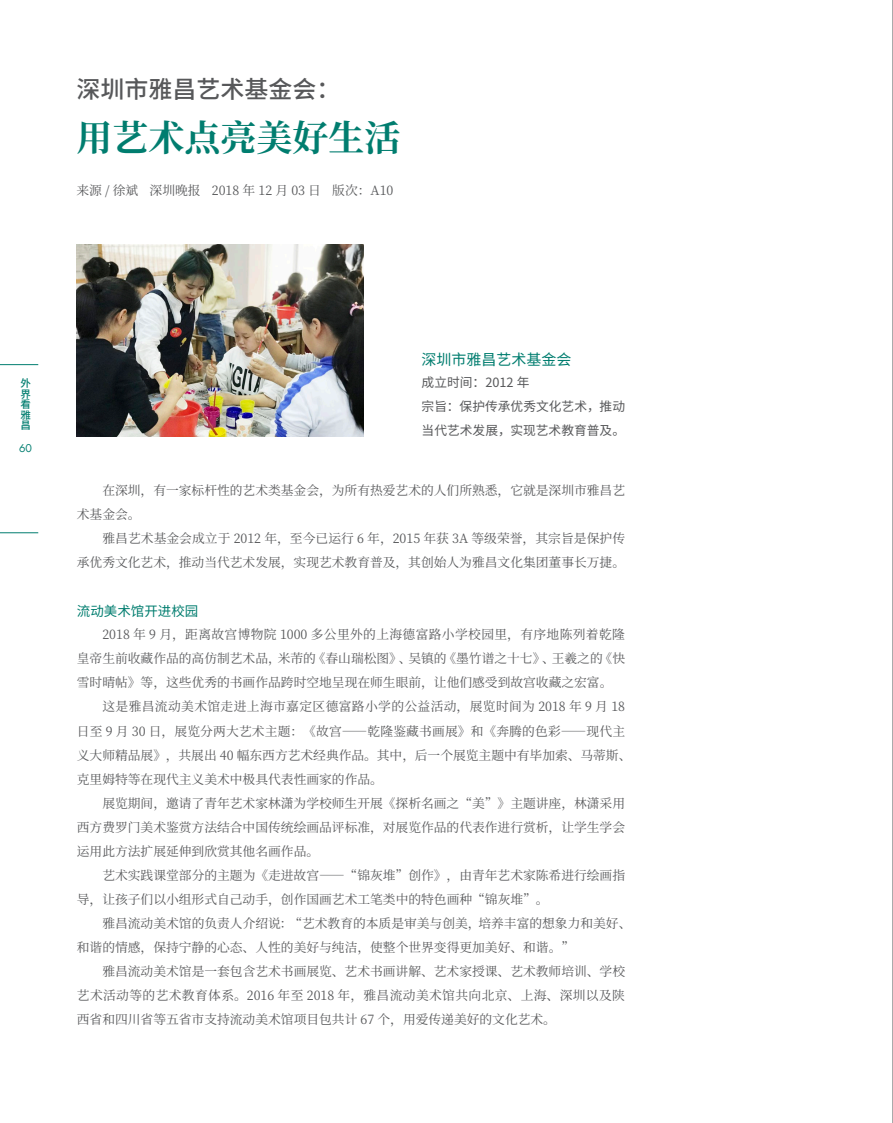
<style>
.page{position:relative;width:893px;height:1123px;background:#fff}
.page>*{position:absolute;margin:0;border:0;box-sizing:border-box;transform-origin:0 0}
.视界8_5{font:700 36px "Source Han Serif CN";color:#007d6f}
.视界8_5-2{font:500 24px "Source Han Sans CN";color:#57585a}
.正式内文8_5{font:15px "Source Han Sans CN";color:#007d6f}
.正式内文8_5-2{font:13.5px "Source Han Sans CN";color:#007d6f}
.正式内文8_5-3{font:12.75px/24px "Source Han Serif CN";color:#57585a}
.正式内文8_5-4{font:12.75px "Source Han Sans CN";color:#57585a}
.主栏目{font:500 10.5px/10.5px "Source Han Sans CN";color:#007d6f;text-align:justify}
.主栏目-2{font:10.5px "Futura LT";color:#007d6f}
</style>
<div class="page">
<hr style="left:892px;top:0;width:1px;height:1123px;background:#57585a">
<hr style="left:0;top:364px;width:38px;height:1px;background:#007d6f">
<hr style="left:0;top:532px;width:38px;height:1px;background:#007d6f">
<img style="left:77px;top:245px;width:287px;height:192px">
<p class="视界8_5-2" style="left:77px;top:75px;width:266px">深圳市雅昌艺术基金会：</p>
<p class="视界8_5" style="left:77px;top:117px;width:325px">用艺术点亮美好生活</p>
<p class="正式内文8_5-3" style="left:77px;top:179px;width:318px">来源 / 徐斌 深圳晚报 2018 年 12 月 03 日 版次：A10</p>
<p class="主栏目" style="left:20px;top:378px;width:12px">外界看雅昌</p>
<p class="主栏目-2" style="left:19px;top:442px;width:14px">60</p>
<p class="正式内文8_5" style="left:422px;top:351px;width:151px">深圳市雅昌艺术基金会</p>
<p class="正式内文8_5-4" style="left:422px;top:375px;width:109px">成立时间：2012 年</p>
<p class="正式内文8_5-4" style="left:422px;top:399px;width:205px">宗旨：保护传承优秀文化艺术，推动</p>
<p class="正式内文8_5-4" style="left:422px;top:423px;width:205px">当代艺术发展，实现艺术教育普及。</p>
<p class="正式内文8_5-3" style="left:77px;top:479px;width:550px;text-indent:26px">在深圳，有一家标杆性的艺术类基金会，为所有热爱艺术的人们所熟悉，它就是深圳市雅昌艺术基金会。</p>
<p class="正式内文8_5-3" style="left:77px;top:527px;width:550px;text-align:right">雅昌艺术基金会成立于 2012 年，至今已运行 6 年，2015 年获 3A 等级荣誉，其宗旨是保护传<br>承优秀文化艺术，推动当代艺术发展，实现艺术教育普及，其创始人为雅昌文化集团董事长万捷。</p>
<p class="正式内文8_5-2" style="left:77px;top:603px;width:123px">流动美术馆开进校园</p>
<p class="正式内文8_5-3" style="left:77px;top:623px;width:550px;text-align:justify;text-indent:26px">2018 年 9 月，距离故宫博物院 1000 多公里外的上海德富路小学校园里，有序地陈列着乾隆皇帝生前收藏作品的高仿制艺术品，米芾的《春山瑞松图》、吴镇的《墨竹谱之十七》、王羲之的《快雪时晴帖》等，这些优秀的书画作品跨时空地呈现在师生眼前，让他们感受到故宫收藏之宏富。</p>
<p class="正式内文8_5-3" style="left:77px;top:695px;width:556px;text-indent:26px">这是雅昌流动美术馆走进上海市嘉定区德富路小学的公益活动，展览时间为 2018 年 9 月 18日至 9 月 30 日，展览分两大艺术主题：《故宫——乾隆鉴藏书画展》和《奔腾的色彩——现代主义大师精品展》，共展出 40 幅东西方艺术经典作品。其中，后一个展览主题中有毕加索、马蒂斯、克里姆特等在现代主义美术中极具代表性画家的作品。</p>
<p class="正式内文8_5-3" style="left:77px;top:791px;width:550px;text-align:justify;text-indent:26px">展览期间，邀请了青年艺术家林潇为学校师生开展《探析名画之“美”》主题讲座，林潇采用西方费罗门美术鉴赏方法结合中国传统绘画品评标准，对展览作品的代表作进行赏析，让学生学会运用此方法扩展延伸到欣赏其他名画作品。</p>
<p class="正式内文8_5-3" style="left:77px;top:863px;width:550px;text-indent:26px">艺术实践课堂部分的主题为《走进故宫——“锦灰堆”创作》，由青年艺术家陈希进行绘画指导，让孩子们以小组形式自己动手，创作国画艺术工笔类中的特色画种“锦灰堆”。</p>
<p class="正式内文8_5-3" style="left:77px;top:911px;width:556px;text-indent:26px">雅昌流动美术馆的负责人介绍说：“艺术教育的本质是审美与创美，培养丰富的想象力和美好、和谐的情感，保持宁静的心态、人性的美好与纯洁，使整个世界变得更加美好、和谐。”</p>
<p class="正式内文8_5-3" style="left:77px;top:959px;width:550px;text-align:justify;text-indent:26px">雅昌流动美术馆是一套包含艺术书画展览、艺术书画讲解、艺术家授课、艺术教师培训、学校艺术活动等的艺术教育体系。2016 年至 2018 年，雅昌流动美术馆共向北京、上海、深圳以及陕西省和四川省等五省市支持流动美术馆项目包共计 67 个，用爱传递美好的文化艺术。</p>
</div>
